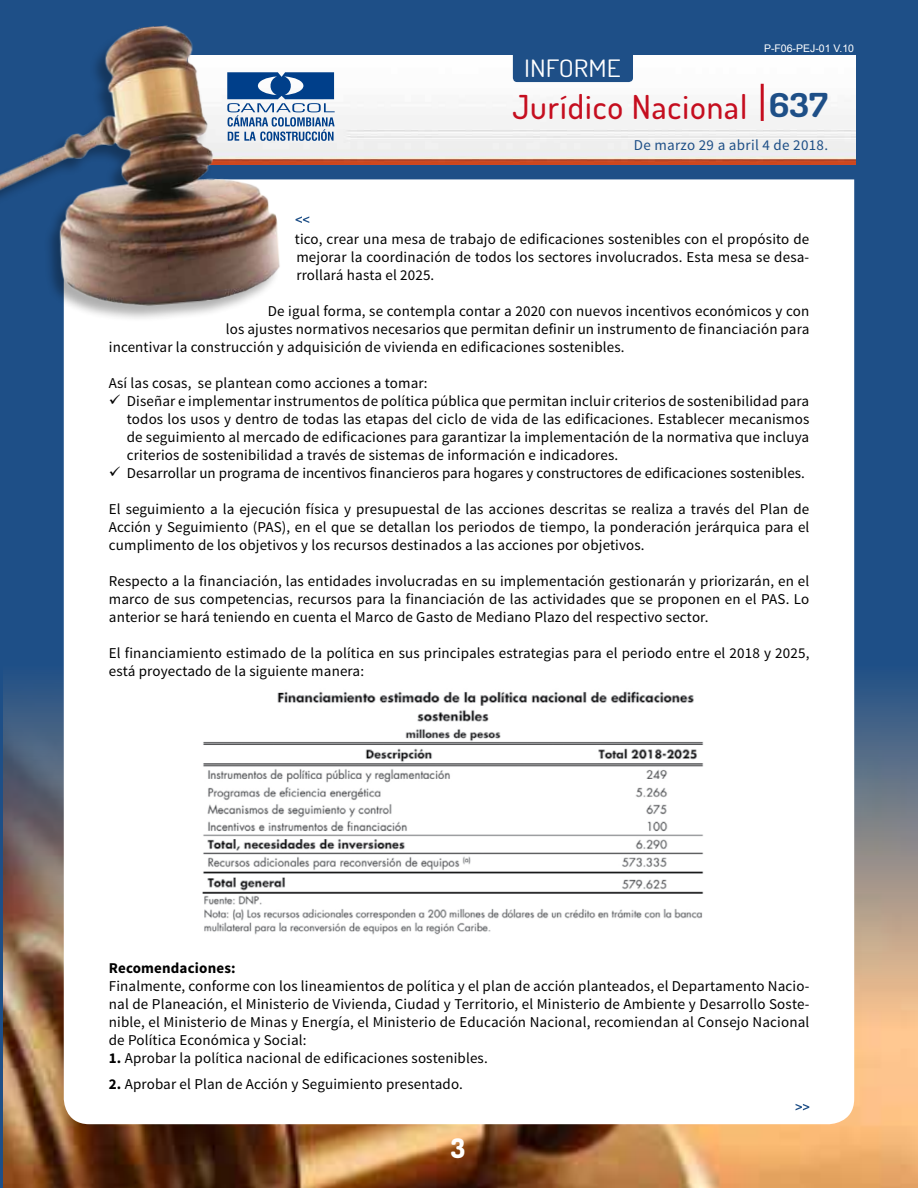
<style>
.page{position:relative;width:918px;height:1188px;background:#1e4f87}
.page>*{position:absolute;margin:0;border:0;box-sizing:border-box;transform-origin:0 0}
.t1{font:500 33px "Dosis";letter-spacing:.03em;color:#c50e1f}
.t2{font:800 27px "Dosis";color:#fff}
.t3{font:24px "Dosis";color:#fff;scale:1.14 1}
.t4{font:15px/18px "Source Sans Pro";letter-spacing:.01em;color:#000;text-align:justify}
.t5{font:15px "Source Sans Pro";letter-spacing:.02em;color:#1e4f87}
.t6{font:700 15px "Source Sans Pro";letter-spacing:.01em;color:#000}
.t7{font:10.5px "Arial";color:#fff}
.s1{font-weight:700;color:#1e4f87}
.s2{font-weight:700}
</style>
<div class="page">
<img style="left:4px;top:665px;width:914px;height:523px">
<div style="left:64px;top:179px;width:790px;height:945px;background:#fff"></div>
<img style="left:282px;top:55px;width:574px;height:109px">
<div style="left:513px;top:37px;width:120px;height:45px;background:#1e4f87;border-radius:4px"></div>
<hr style="left:761px;top:84px;width:3px;height:37px;background:#c50e1f">
<svg style="left:282px;top:72px;width:53px;height:69px;background:#7898be"></svg>
<div style="left:0;top:26px;width:280px;height:297px;background:#000;opacity:.32"></div>
<img style="left:0;top:25px;width:282px;height:291px">
<svg style="left:296px;top:216px;width:13px;height:7px"></svg>
<svg style="left:796px;top:1104px;width:13px;height:6px"></svg>
<img style="left:184px;top:686px;width:551px;height:259px">
<h3 class="t3" style="left:524px;top:53px;width:86px">INFORME</h3>
<p class="t7" style="left:764px;top:42px;width:92px">P-F06-PEJ-01 V.10</p>
<h1 class="t1" style="left:512px;top:85px;width:317px">Jurídico Nacional <span class="s1">637</span></h1>
<p class="t5" style="left:634px;top:136px;width:196px">De marzo 29 a abril 4 de 2018.</p>
<p class="t4" style="left:295px;top:231px;width:516px">tico, crear una mesa de trabajo de edificaciones sostenibles con el propósito de mejorar la coordinación de todos los sectores involucrados. Esta mesa se desa&shy;rrollará hasta el 2025.</p>
<p class="t4" style="left:268px;top:303px;width:543px">De igual forma, se contempla contar a 2020 con nuevos incentivos económicos y con</p>
<p class="t4" style="left:226px;top:321px;width:585px">los ajustes normativos necesarios que permitan definir un instrumento de financiación para</p>
<p class="t4" style="left:109px;top:339px;width:517px">incentivar la construcción y adquisición de vivienda en edificaciones sostenibles.</p>
<p class="t4" style="left:109px;top:375px;width:320px">Así las cosas, se plantean como acciones a tomar:</p>
<p class="t4" style="left:127px;top:393px;width:684px;text-indent:-18px">✓ Diseñar e implementar instrumentos de política pública que permitan incluir criterios de sostenibilidad para todos los usos y dentro de todas las etapas del ciclo de vida de las edificaciones. Establecer mecanismos de seguimiento al mercado de edificaciones para garantizar la implementación de la normativa que incluya criterios de sostenibilidad a través de sistemas de información e indicadores.</p>
<p class="t4" style="left:109px;top:465px;width:697px">✓ Desarrollar un programa de incentivos financieros para hogares y constructores de edificaciones sostenibles.</p>
<p class="t4" style="left:109px;top:501px;width:702px">El seguimiento a la ejecución física y presupuestal de las acciones descritas se realiza a través del Plan de Acción y Seguimiento (PAS), en el que se detallan los periodos de tiempo, la ponderación jerárquica para el cumplimento de los objetivos y los recursos destinados a las acciones por objetivos.</p>
<p class="t4" style="left:109px;top:573px;width:702px">Respecto a la financiación, las entidades involucradas en su implementación gestionarán y priorizarán, en el marco de sus competencias, recursos para la financiación de las actividades que se proponen en el PAS. Lo anterior se hará teniendo en cuenta el Marco de Gasto de Mediano Plazo del respectivo sector.</p>
<p class="t4" style="left:109px;top:645px;width:702px">El financiamiento estimado de la política en sus principales estrategias para el periodo entre el 2018 y 2025, está proyectado de la siguiente manera:</p>
<p class="t6" style="left:109px;top:959px;width:128px">Recomendaciones:</p>
<p class="t4" style="left:109px;top:978px;width:702px">Finalmente, conforme con los lineamientos de política y el plan de acción planteados, el Departamento Nacio&shy;nal de Planeación, el Ministerio de Vivienda, Ciudad y Territorio, el Ministerio de Ambiente y Desarrollo Soste&shy;nible, el Ministerio de Minas y Energía, el Ministerio de Educación Nacional, recomiendan al Consejo Nacional de Política Económica y Social:</p>
<p class="t4" style="left:109px;top:1050px;width:380px"><span class="s2">1.</span> Aprobar la política nacional de edificaciones sostenibles.</p>
<p class="t4" style="left:109px;top:1075px;width:356px"><span class="s2">2.</span> Aprobar el Plan de Acción y Seguimiento presentado.</p>
<h2 class="t2" style="left:451px;top:1131px;width:16px">3</h2>
</div>
